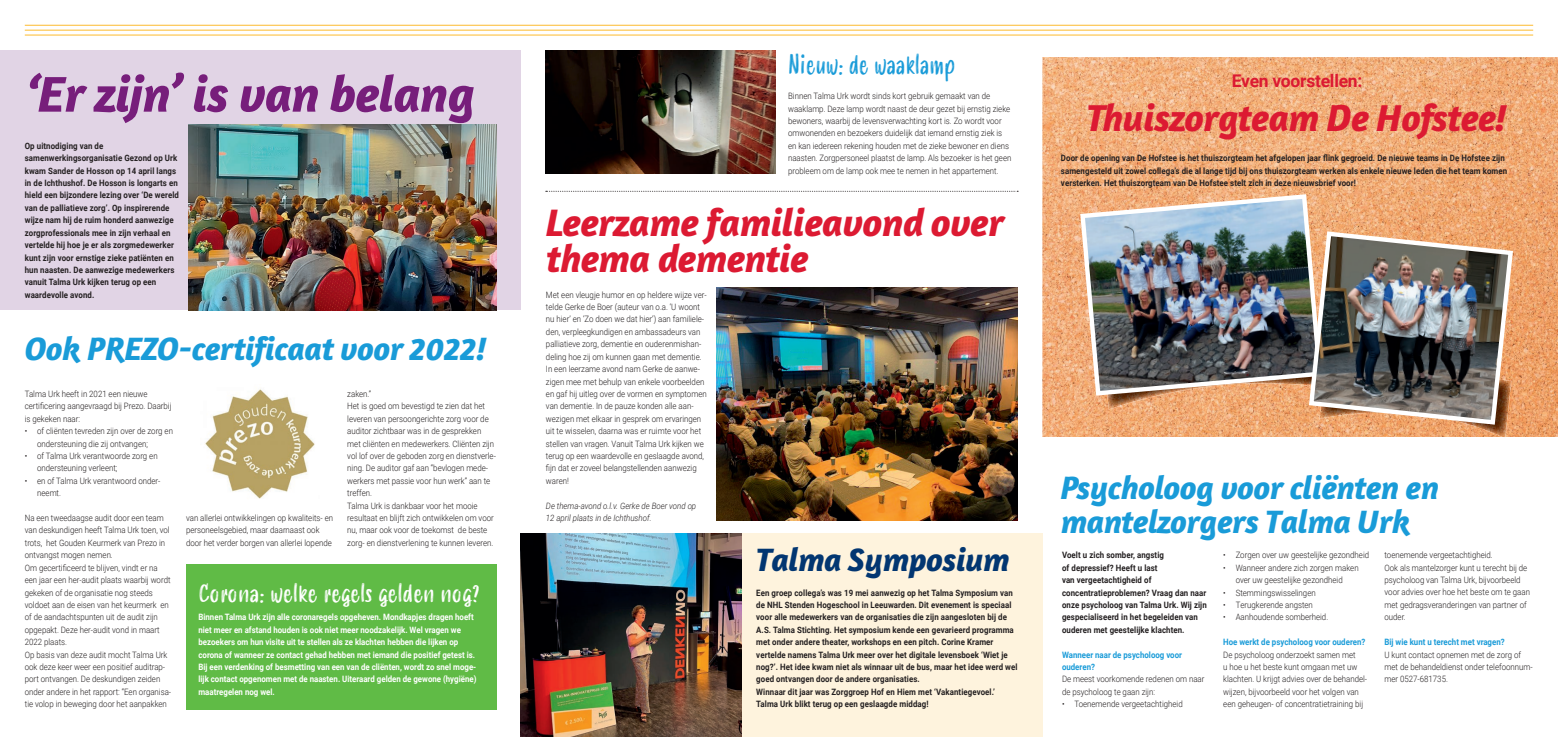
<style>
.page{position:relative;width:1558px;height:737px;background:#fff}
.page>*{position:absolute;margin:0;border:0;box-sizing:border-box;transform-origin:0 0}
.t1{font:italic 700 51.62px "Amaranth";letter-spacing:-.015em;color:#771e7b}
.t2{font:italic 700 39.38px/35.9px "Amaranth";letter-spacing:-.015em;color:#dc1a32}
.t3{font:italic 700 38.5px "Amaranth";letter-spacing:-.015em;color:#dc1a32}
.t4{font:italic 700 33.25px/33.9px "Amaranth";letter-spacing:-.015em;color:#199bd8}
.t5{font:italic 700 33.25px "Amaranth";letter-spacing:-.015em;color:#023671}
.t6{font:26.25px "Smoothy";color:#199bd8;scale:.9 1}
.t7{font:24.5px "Smoothy";color:#fff}
.t8{font:700 17.5px "Roboto";letter-spacing:-.015em;color:#dc1a32}
.t9{font:300 8.75px/12.4px "Roboto";color:#231f20;scale:.9 1}
.t10{font:700 8.75px/12.4px "Roboto";letter-spacing:.01em;color:#231f20;scale:.9 1}
.t11{font:700 8.75px/12.4px "Roboto";color:#fff;scale:.9 1}
.t12{font:700 8.75px/12.4px "Roboto";color:#199bd8;scale:.9 1}
.t13{font:italic 300 8.75px/12.4px "Roboto";color:#231f20;scale:.9 1}
</style>
<div class="page">
<div style="left:521px;top:533px;width:521px;height:204px;background:#fef3dd"></div>
<div style="left:0;top:50px;width:521px;height:260px;background:#e1d4e5"></div>
<hr style="left:25px;top:30px;width:1508px;height:1px;background:#fdbb2e">
<hr style="left:25px;top:25px;width:1508px;height:1px;background:#fdbb2e">
<hr style="left:25px;top:35px;width:1508px;height:1px;background:#fdbb2e">
<div style="left:186px;top:564px;width:310px;height:145px;background:#60bb46"></div>
<img style="left:205px;top:389px;width:110px;height:110px">
<img style="left:716px;top:288px;width:301px;height:232px">
<img style="left:545px;top:50px;width:230px;height:124px">
<img style="left:189px;top:124px;width:307px;height:186px">
<img style="left:521px;top:533px;width:220px;height:204px">
<svg style="left:546px;top:191px;width:472px;height:1px"></svg>
<img style="left:1042px;top:57px;width:516px;height:380px">
<img style="left:1103px;top:398px;width:143px;height:12px">
<img style="left:1078px;top:192px;width:246px;height:206px">
<img style="left:1456px;top:427px;width:55px;height:10px">
<img style="left:1306px;top:229px;width:209px;height:198px">
<h1 class="t1" style="left:25px;top:62px;width:452px">‘Er zijn’ is van belang</h1>
<p class="t10" style="left:25px;top:139px;width:173px">Op uitnodiging van de samenwerkingsorganisatie Gezond op Urk kwam Sander de Hosson op 14 april langs in de Ichthushof. De Hosson is longarts en hield een bijzondere lezing over ‘De wereld van de palliatieve zorg’. Op inspirerende wijze nam hij de ruim honderd aanwezige zorgprofessionals mee in zijn verhaal en vertelde hij hoe je er als zorgmedewerker kunt zijn voor ernstige zieke patiënten en hun naasten. De aanwezige medewerkers vanuit Talma Urk kijken terug op een waardevolle avond.</p>
<h3 class="t4" style="left:25px;top:331px;width:464px">Ook PREZO-certificaat voor 2022!</h3>
<p class="t9" style="left:25px;top:387px;width:165px">Talma Urk heeft in 2021 een nieuwe certificering aangevraagd bij Prezo. Daarbij is gekeken naar:</p>
<p class="t9" style="left:37px;top:424px;width:152px;text-indent:-12px">• of cliënten tevreden zijn over de zorg en ondersteuning die zij ontvangen;</p>
<p class="t9" style="left:37px;top:449px;width:135px;text-indent:-12px">• of Talma Urk verantwoorde zorg en ondersteuning verleent;</p>
<p class="t9" style="left:37px;top:474px;width:138px;text-indent:-12px">• en of Talma Urk verantwoord onder&shy;neemt.</p>
<p class="t9" style="left:25px;top:511px;width:164px">Na een tweedaagse audit door een team van deskundigen heeft Talma Urk toen, vol trots, het Gouden Keurmerk van Prezo in ontvangst mogen nemen.<br>Om gecertificeerd te blijven, vindt er na een jaar een her-audit plaats waarbij wordt gekeken of de organisatie nog steeds voldoet aan de eisen van het keurmerk en of de aandachtspunten uit de audit zijn opgepakt. Deze her-audit vond in maart 2022 plaats.<br>Op basis van deze audit mocht Talma Urk ook deze keer weer een positief auditrap&shy;port ontvangen. De deskundigen zeiden onder andere in het rapport: “Een organisa&shy;tie volop in beweging door het aanpakken</p>
<p class="t9" style="left:186px;top:511px;width:165px">van allerlei ontwikkelingen op kwaliteits- en personeelsgebied, maar daarnaast ook door het verder borgen van allerlei lopende</p>
<p class="t9" style="left:347px;top:387px;width:167px">zaken.”<br>Het is goed om bevestigd te zien dat het leveren van persoongerichte zorg voor de auditor zichtbaar was in de gesprekken met cliënten en medewerkers. Cliënten zijn vol lof over de geboden zorg en dienstverle&shy;ning. De auditor gaf aan “bevlogen mede&shy;werkers met passie voor hun werk” aan te treffen.<br>Talma Urk is dankbaar voor het mooie resultaat en blijft zich ontwikkelen om voor nu, maar ook voor de toekomst de beste zorg- en dienstverlening te kunnen leveren.</p>
<h3 class="t7" style="left:198px;top:575px;width:283px">Corona: welke regels gelden nog?</h3>
<p class="t11" style="left:198px;top:610px;width:310px">Binnen Talma Urk zijn alle coronaregels opgeheven. Mondkapjes dragen hoeft niet meer en afstand houden is ook niet meer noodzakelijk. Wel vragen we bezoekers om hun visite uit te stellen als ze klachten hebben die lijken op corona of wanneer ze contact gehad hebben met iemand die positief getest is.<br>Bij een verdenking of besmetting van een van de cliënten, wordt zo snel moge&shy;lijk contact opgenomen met de naasten. Uiteraard gelden de gewone (hygiëne) maatregelen nog wel.</p>
<h3 class="t6" style="left:788px;top:46px;width:187px">Nieuw: de waaklamp</h3>
<p class="t9" style="left:788px;top:90px;width:250px">Binnen Talma Urk wordt sinds kort gebruik gemaakt van de waaklamp. Deze lamp wordt naast de deur gezet bij ernstig zieke bewoners, waarbij de levensverwachting kort is. Zo wordt voor omwonenden en bezoekers duidelijk dat iemand ernstig ziek is en kan iedereen rekening houden met de zieke bewoner en diens naasten. Zorgpersoneel plaatst de lamp. Als bezoeker is het geen probleem om de lamp ook mee te nemen in het appartement.</p>
<h2 class="t2" style="left:546px;top:204px;width:460px">Leerzame familieavond over thema dementie</h2>
<p class="t9" style="left:546px;top:288px;width:180px">Met een vleugje humor en op heldere wijze ver&shy;telde Gerke de Boer (auteur van o.a. ‘U woont nu hier’ en ‘Zo doen we dat hier’) aan familiele&shy;den, verpleegkundigen en ambassadeurs van palliatieve zorg, dementie en ouderenmishan&shy;deling hoe zij om kunnen gaan met dementie.<br>In een leerzame avond nam Gerke de aanwe&shy;zigen mee met behulp van enkele voorbeelden en gaf hij uitleg over de vormen en symptomen van dementie. In de pauze konden alle aan&shy;wezigen met elkaar in gesprek om ervaringen uit te wisselen, daarna was er ruimte voor het stellen van vragen. Vanuit Talma Urk kijken we terug op een waardevolle en geslaagde avond, fijn dat er zoveel belangstellenden aanwezig waren!</p>
<p class="t13" style="left:546px;top:499px;width:168px">De thema-avond o.l.v. Gerke de Boer vond op<br>12 april plaats in de Ichthushof.</p>
<h3 class="t5" style="left:756px;top:539px;width:255px">Talma Symposium</h3>
<p class="t10" style="left:756px;top:586px;width:292px">Een groep collega’s was 19 mei aanwezig op het Talma Symposium van de NHL Stenden Hogeschool in Leeuwarden. Dit evenement is speciaal voor alle medewerkers van de organisaties die zijn aangesloten bij de A.S. Talma Stichting. Het symposium kende een gevarieerd programma met onder andere theater, workshops en een pitch. Corine Kramer vertelde namens Talma Urk meer over het digitale levensboek ‘Wiet je nog?’. Het idee kwam niet als winnaar uit de bus, maar het idee werd wel goed ontvangen door de andere organisaties.<br>Winnaar dit jaar was Zorggroep Hof en Hiem met ‘Vakantiegevoel.’ Talma Urk blikt terug op een geslaagde middag!</p>
<h3 class="t8" style="left:1231px;top:68px;width:132px">Even voorstellen:</h3>
<h3 class="t3" style="left:1087px;top:94px;width:422px">Thuiszorgteam De Hofstee!</h3>
<p class="t10" style="left:1061px;top:152px;width:497px">Door de opening van De Hofstee is het thuiszorgteam het afgelopen jaar flink gegroeid. De nieuwe teams in De Hofstee zijn samengesteld uit zowel collega’s die al lange tijd bij ons thuiszorgteam werken als enkele nieuwe leden die het team komen versterken. Het thuiszorgteam van De Hofstee stelt zich in deze nieuwsbrief voor!</p>
<h3 class="t4" style="left:1061px;top:470px;width:380px">Psycholoog voor cliënten en mantelzorgers Talma Urk</h3>
<p class="t10" style="left:1062px;top:548px;width:162px">Voelt u zich somber, angstig<br>of depressief? Heeft u last<br>van vergeetachtigheid of concentratieproblemen? Vraag dan naar onze psycholoog van Talma Urk. Wij zijn gespecialiseerd in het begeleiden van ouderen met geestelijke klachten.</p>
<p class="t12" style="left:1062px;top:648px;width:135px">Wanneer naar de psycholoog voor ouderen?</p>
<p class="t9" style="left:1062px;top:672px;width:160px">De meest voorkomende redenen om naar de psycholoog te gaan zijn:</p>
<p class="t9" style="left:1062px;top:697px;width:136px">• Toenemende vergeetachtigheid</p>
<p class="t9" style="left:1384px;top:548px;width:163px">toenemende vergeetachtigheid.<br>Ook als mantelzorger kunt u terecht bij de psycholoog van Talma Urk, bijvoorbeeld voor advies over hoe het beste om te gaan met gedragsveranderingen van partner of ouder.</p>
<p class="t12" style="left:1384px;top:635px;width:135px">Bij wie kunt u terecht met vragen?</p>
<p class="t9" style="left:1384px;top:648px;width:166px">U kunt contact opnemen met de zorg of met de behandeldienst onder telefoonnum&shy;mer 0527-681735.</p>
<p class="t9" style="left:1223px;top:548px;width:164px">• Zorgen over uw geestelijke gezondheid</p>
<p class="t9" style="left:1223px;top:561px;width:152px;text-align:center">• Wanneer andere zich zorgen maken over uw geestelijke gezondheid</p>
<p class="t9" style="left:1223px;top:586px;width:104px">• Stemmingswisselingen</p>
<p class="t9" style="left:1223px;top:598px;width:101px">• Terugkerende angsten</p>
<p class="t9" style="left:1223px;top:610px;width:118px">• Aanhoudende somberheid.</p>
<p class="t12" style="left:1223px;top:635px;width:159px">Hoe werkt de psycholoog voor ouderen?</p>
<p class="t9" style="left:1223px;top:648px;width:161px">De psycholoog onderzoekt samen met<br>u hoe u het beste kunt omgaan met uw klachten. U krijgt advies over de behandel&shy;wijzen, bijvoorbeeld voor het volgen van een geheugen- of concentratietraining bij</p>
</div>
